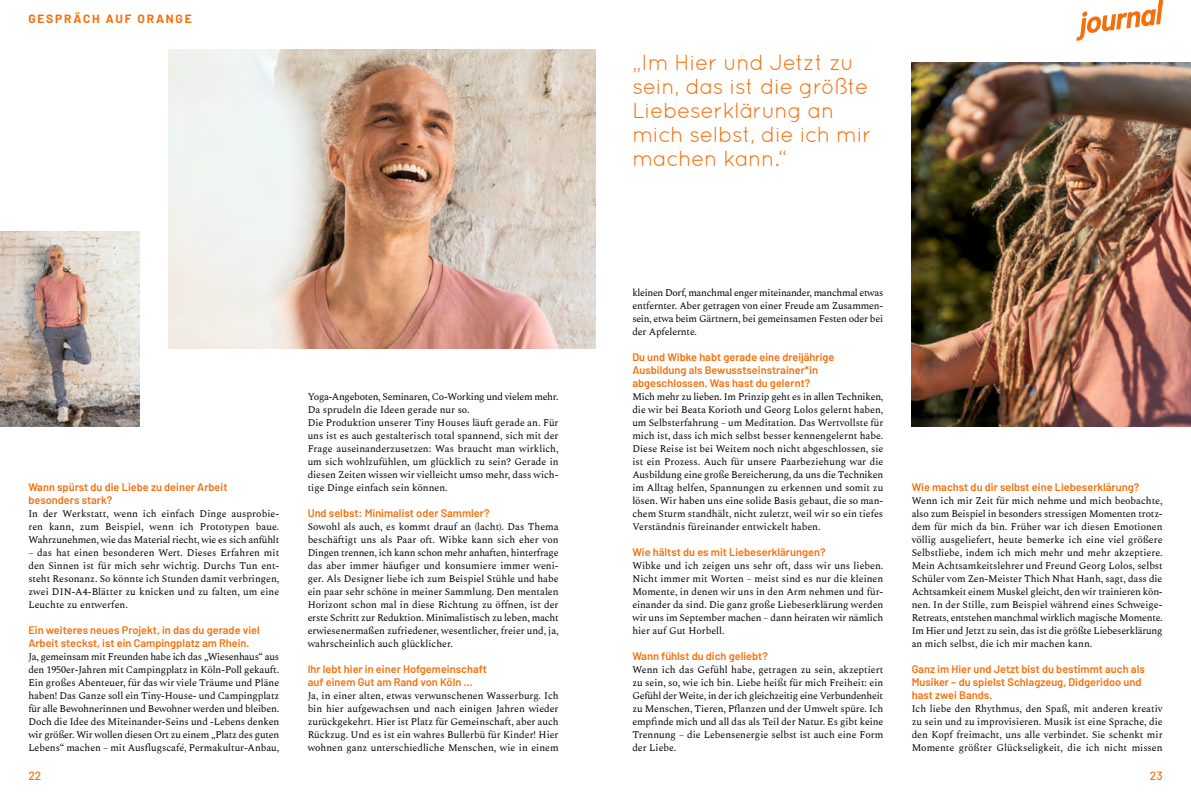
<style>
.page{position:relative;width:1191px;height:794px;background:#fff}
.page>*{position:absolute;margin:0;border:0;box-sizing:border-box;transform-origin:0 0}
.t1{font:22px/24px "Quicksand";letter-spacing:-.025em;color:#f56f0b}
.t2{font:700 12px "Barlow";letter-spacing:.15em;color:#f56f0b}
.t3{font:500 12px "Barlow";color:#f56f0b}
._02_Sub_2{font:600 11px/13px "Barlow";color:#f56f0b}
._03_Copy{font:10px/13px "Spectral";color:#000;text-align:justify}
._03_Copy-2{font:10px/13px "Spectral";letter-spacing:-.025em;color:#000}
</style>
<div class="page">
<svg style="left:1076px;top:0;width:87px;height:41px"></svg>
<img style="left:0;top:231px;width:140px;height:195px">
<img style="left:911px;top:62px;width:280px;height:364px">
<img style="left:168px;top:49px;width:427px;height:299px">
<p class="t2" style="left:28px;top:11px;width:165px">GESPRÄCH AUF ORANGE</p>
<p class="_02_Sub_2" style="left:28px;top:480px;width:201px">Wann spürst du die Liebe zu deiner Arbeit besonders stark?</p>
<p class="_03_Copy" style="left:28px;top:507px;width:252px">In der Werkstatt, wenn ich einfach Dinge ausprobie&shy;ren kann, zum Beispiel, wenn ich Prototypen baue.<br>Wahrzunehmen, wie das Material riecht, wie es sich anfühlt</p>
<p class="_03_Copy" style="left:28px;top:546px;width:252px">– das hat einen besonderen Wert. Dieses Erfahren mit den Sinnen ist für mich sehr wichtig. Durchs Tun ent&shy;steht Resonanz. So könnte ich Stunden damit verbringen, zwei DIN-A4-Blätter zu knicken und zu falten, um eine Leuchte zu entwerfen.</p>
<p class="_02_Sub_2" style="left:28px;top:623px;width:233px">Ein weiteres neues Projekt, in das du gerade viel<br>Arbeit steckst, ist ein Campingplatz am Rhein.</p>
<p class="_03_Copy" style="left:28px;top:650px;width:252px">Ja, gemeinsam mit Freunden habe ich das „Wiesenhaus“ aus den 1950er-Jahren mit Campingplatz in Köln-Poll gekauft.<br>Ein großes Abenteuer, für das wir viele Träume und Pläne haben! Das Ganze soll ein Tiny-House- und Campingplatz für alle Bewohnerinnen und Bewohner werden und bleiben.<br>Doch die Idee des Miteinander-Seins und -Lebens denken wir größer. Wir wollen diesen Ort zu einem „Platz des guten Lebens“ machen – mit Ausflugscafé, Permakultur-Anbau,</p>
<p class="_03_Copy-2" style="left:308px;top:390px;width:252px">Yoga-Angeboten, Seminaren, Co-Working und vielem mehr.<br>Da sprudeln die Ideen gerade nur so.</p>
<p class="_03_Copy" style="left:308px;top:416px;width:252px">Die Produktion unserer Tiny Houses läuft gerade an. Für uns ist es auch gestalterisch total spannend, sich mit der Frage auseinanderzusetzen: Was braucht man wirklich, um sich wohlzufühlen, um glücklich zu sein? Gerade in diesen Zeiten wissen wir vielleicht umso mehr, dass wich&shy;tige Dinge einfach sein können.</p>
<p class="_02_Sub_2" style="left:308px;top:506px;width:183px">Und selbst: Minimalist oder Sammler?</p>
<p class="_03_Copy" style="left:308px;top:520px;width:252px">Sowohl als auch, es kommt drauf an (lacht). Das Thema beschäftigt uns als Paar oft. Wibke kann sich eher von Dingen trennen, ich kann schon mehr anhaften, hinterfrage das aber immer häufiger und konsumiere immer weni&shy;ger. Als Designer liebe ich zum Beispiel Stühle und habe ein paar sehr schöne in meiner Sammlung. Den mentalen Horizont schon mal in diese Richtung zu öffnen, ist der erste Schritt zur Reduktion. Minimalistisch zu leben, macht erwiesenermaßen zufriedener, wesentlicher, freier und, ja, wahrscheinlich auch glücklicher.</p>
<p class="_02_Sub_2" style="left:308px;top:662px;width:181px">Ihr lebt hier in einer Hofgemeinschaft auf einem Gut am Rand von Köln ...</p>
<p class="_03_Copy" style="left:308px;top:689px;width:252px">Ja, in einer alten, etwas verwunschenen Wasserburg. Ich bin hier aufgewachsen und nach einigen Jahren wieder zurückgekehrt. Hier ist Platz für Gemeinschaft, aber auch Rückzug. Und es ist ein wahres Bullerbü für Kinder! Hier wohnen ganz unterschiedliche Menschen, wie in einem</p>
<p class="t1" style="left:632px;top:50px;width:241px">„Im Hier und Jetzt zu sein, das ist die größte<br>Liebeserklärung an mich selbst, die ich mir machen kann.“</p>
<p class="_03_Copy" style="left:632px;top:286px;width:252px">kleinen Dorf, manchmal enger miteinander, manchmal etwas entfernter. Aber getragen von einer Freude am Zusammen&shy;sein, etwa beim Gärtnern, bei gemeinsamen Festen oder bei der Apfelernte.</p>
<p class="_02_Sub_2" style="left:632px;top:350px;width:204px">Du und Wibke habt gerade eine dreijährige<br>Ausbildung als Bewusstseinstrainer*in abgeschlossen. Was hast du gelernt?</p>
<p class="_03_Copy" style="left:632px;top:390px;width:253px">Mich mehr zu lieben. Im Prinzip geht es in allen Techniken, die wir bei Beata Korioth und Georg Lolos gelernt haben, um Selbsterfahrung – um Meditation. Das Wertvollste für mich ist, dass ich mich selbst besser kennengelernt habe.<br>Diese Reise ist bei Weitem noch nicht abgeschlossen, sie ist ein Prozess. Auch für unsere Paarbeziehung war die Ausbildung eine große Bereicherung, da uns die Techniken im Alltag helfen, Spannungen zu erkennen und somit zu lösen. Wir haben uns eine solide Basis gebaut, die so man&shy;chem Sturm standhält, nicht zuletzt, weil wir so ein tiefes Verständnis füreinander entwickelt haben.</p>
<p class="_02_Sub_2" style="left:632px;top:545px;width:195px">Wie hältst du es mit Liebeserklärungen?</p>
<p class="_03_Copy" style="left:632px;top:559px;width:252px">Wibke und ich zeigen uns sehr oft, dass wir uns lieben.<br>Nicht immer mit Worten – meist sind es nur die kleinen Momente, in denen wir uns in den Arm nehmen und für&shy;einander da sind. Die ganz große Liebeserklärung werden wir uns im September machen – dann heiraten wir nämlich hier auf Gut Horbell.</p>
<p class="_02_Sub_2" style="left:632px;top:649px;width:137px">Wann fühlst du dich geliebt?</p>
<p class="_03_Copy" style="left:632px;top:663px;width:253px">Wenn ich das Gefühl habe, getragen zu sein, akzeptiert zu sein, so, wie ich bin. Liebe heißt für mich Freiheit: ein Gefühl der Weite, in der ich gleichzeitig eine Verbundenheit zu Menschen, Tieren, Pflanzen und der Umwelt spüre. Ich empfinde mich und all das als Teil der Natur. Es gibt keine Trennung – die Lebensenergie selbst ist auch eine Form der Liebe.</p>
<p class="_02_Sub_2" style="left:911px;top:480px;width:229px">Wie machst du dir selbst eine Liebeserklärung?</p>
<p class="_03_Copy" style="left:911px;top:494px;width:252px">Wenn ich mir Zeit für mich nehme und mich beobachte, also zum Beispiel in besonders stressigen Momenten trotz&shy;dem für mich da bin. Früher war ich diesen Emotionen völlig ausgeliefert, heute bemerke ich eine viel größere Selbstliebe, indem ich mich mehr und mehr akzeptiere.<br>Mein Achtsamkeitslehrer und Freund Georg Lolos, selbst Schüler vom Zen-Meister Thich Nhat Hanh, sagt, dass die Achtsamkeit einem Muskel gleicht, den wir trainieren kön&shy;nen. In der Stille, zum Beispiel während eines Schweige-Retreats, entstehen manchmal wirklich magische Momente.<br>Im Hier und Jetzt zu sein, das ist die größte Liebeserklärung an mich selbst, die ich mir machen kann.</p>
<p class="_02_Sub_2" style="left:911px;top:662px;width:235px">Ganz im Hier und Jetzt bist du bestimmt auch als<br>Musiker – du spielst Schlagzeug, Didgeridoo und hast zwei Bands.</p>
<p class="_03_Copy" style="left:911px;top:702px;width:252px">Ich liebe den Rhythmus, den Spaß, mit anderen kreativ zu sein und zu improvisieren. Musik ist eine Sprache, die den Kopf freimacht, uns alle verbindet. Sie schenkt mir Momente größter Glückseligkeit, die ich nicht missen</p>
<p class="t3" style="left:28px;top:768px;width:15px">22</p>
<p class="t3" style="left:1149px;top:768px;width:14px">23</p>
</div>
